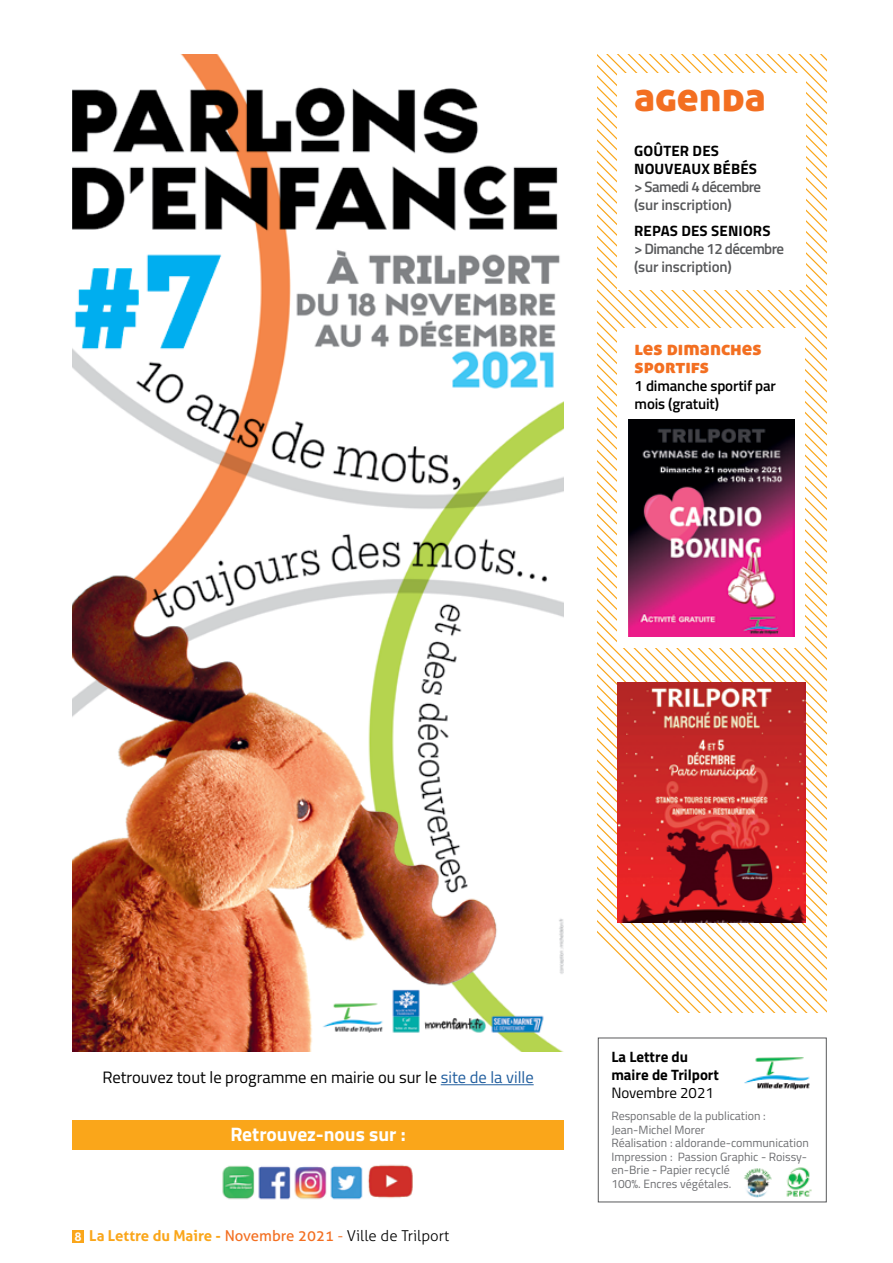
<style>
.page{position:relative;width:893px;height:1263px;background:#fff}
.page>*{position:absolute;margin:0;border:0;box-sizing:border-box;transform-origin:0 0}
.t1{font:40.5px "Aller Display";color:#f36f21}
.t2{font:19.5px/18px "Aller Display";color:#f36f21}
.t3{font:700 19.5px "Titillium";color:#fff}
.t4{font:16.5px "Titillium";color:#000}
.t5{font:600 15px/18px "Titillium";letter-spacing:-.04em;color:#58595b}
.t6{font:700 15px/18px "Titillium";letter-spacing:.01em;color:#000}
.t7{font:700 15px "Aller";color:#faa61a}
.t8{font:600 15px/18px "Titillium";letter-spacing:-.01em;color:#000}
.t9{font:15px "Titillium";color:#000}
.t10{font:12px/13.5px "Titillium";color:#6d6e71}
.t11{font:700 12px "Aller";color:#fff}
.s1{color:#215e9e}
.s2{font-weight:400;color:#f36f21}
.s3{font-weight:300;color:#f36f21}
.s4{font-weight:300;color:#000}
</style>
<div class="page">
<img style="left:744px;top:1168px;width:28px;height:30px">
<img style="left:786px;top:1167px;width:26px;height:30px">
<div style="left:72px;top:1120px;width:492px;height:30px;background:#faa61a"></div>
<img style="left:744px;top:1057px;width:66px;height:33px">
<img style="left:222px;top:1164px;width:191px;height:36px">
<div style="left:72px;top:1230px;width:12px;height:13px;background:#faa61a"></div>
<img style="left:72px;top:54px;width:492px;height:997px">
<svg style="left:598px;top:54px;width:229px;height:958px"></svg>
<div style="left:617px;top:73px;width:189px;height:217px;background:#fff"></div>
<div style="left:618px;top:328px;width:187px;height:319px;background:#fff"></div>
<div style="left:598px;top:1037px;width:229px;height:165px;border:1px solid #58595b"></div>
<img style="left:618px;top:683px;width:187px;height:240px">
<img style="left:629px;top:420px;width:165px;height:217px">
<hr style="left:441px;top:1084px;width:93px;height:1px;background:#215e9e">
<h1 class="t1" style="left:634px;top:71px;width:133px">agenda</h1>
<p class="t6" style="left:634px;top:141px;width:124px">GOÛTER DES<br>NOUVEAUX BÉBÉS</p>
<p class="t5" style="left:634px;top:177px;width:129px">&gt; Samedi 4 décembre (sur inscription)</p>
<p class="t6" style="left:634px;top:221px;width:138px">REPAS DES SENIORS</p>
<p class="t5" style="left:634px;top:239px;width:152px">&gt; Dimanche 12 décembre (sur inscription)</p>
<h2 class="t2" style="left:635px;top:339px;width:128px">les dimanches sportifs</h2>
<p class="t8" style="left:635px;top:376px;width:143px">1 dimanche sportif par mois (gratuit)</p>
<h3 class="t4" style="left:102px;top:1065px;width:433px">Retrouvez tout le programme en mairie ou sur le <span class="s1">site de la ville</span></h3>
<h2 class="t3" style="left:230px;top:1119px;width:177px">Retrouvez-nous sur :</h2>
<p class="t11" style="left:74px;top:1229px;width:9px">8</p>
<p class="t7" style="left:89px;top:1226px;width:361px">La Lettre du Maire - <span class="s2">Novembre 2021</span> <span class="s3">-</span> <span class="s4">Ville de Trilport</span></p>
<p class="t6" style="left:611px;top:1047px;width:109px">La Lettre du maire de Trilport</p>
<p class="t9" style="left:611px;top:1082px;width:104px">Novembre 2021</p>
<p class="t10" style="left:611px;top:1109px;width:199px">Responsable de la publication :<br>Jean-Michel Morer<br>Réalisation : aldorande-communication<br>Impression : Passion Graphic - Roissy&shy;en-Brie - Papier recyclé<br>100%. Encres végétales.</p>
</div>
